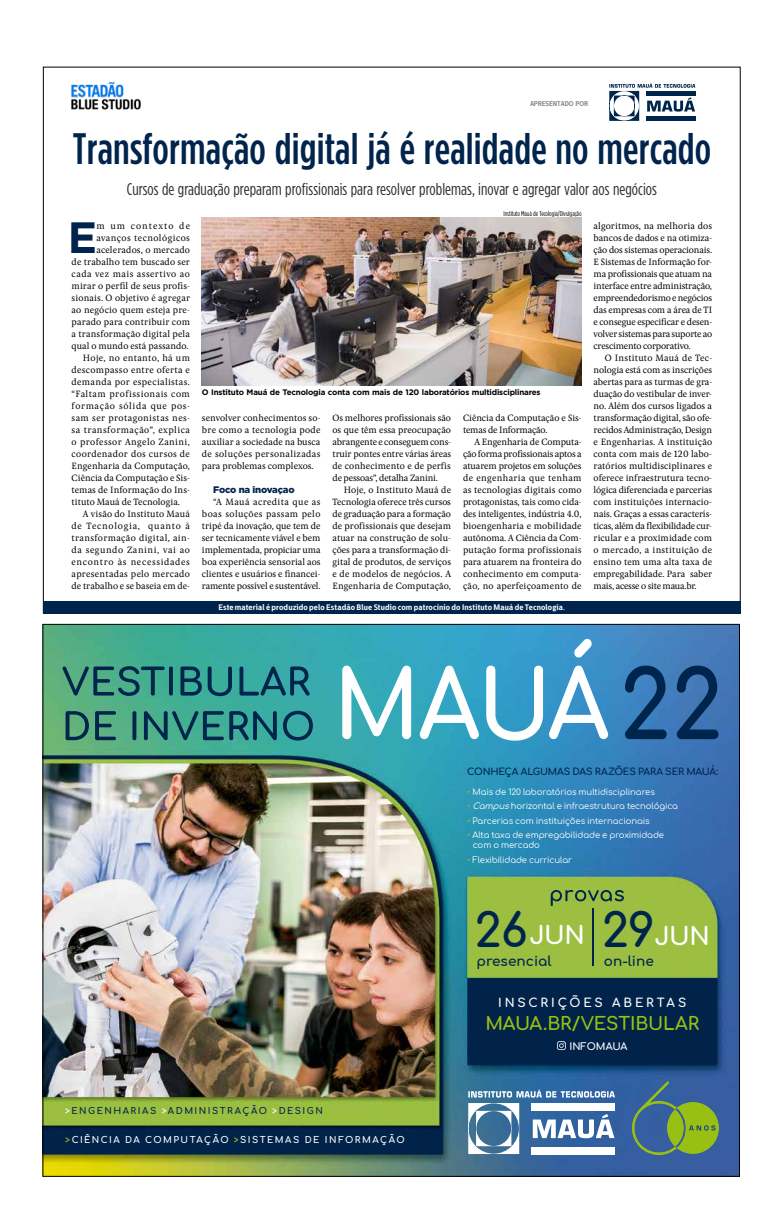
<style>
.page{position:relative;width:783px;height:1219px;background:#fff}
.page>*{position:absolute;margin:0;border:0;box-sizing:border-box;transform-origin:0 0}
.t1{font:500 44px "Gotham Condensed";letter-spacing:.005em;color:#01244d}
.t2{font:700 43.8px "Gotham";color:#01244d}
.t3{font:700 24.6px "Comfortaa";letter-spacing:-.02em;color:#fff}
.t4{font:700 18px "Comfortaa";letter-spacing:-.01em;color:#98bf13}
.t5{font:17px "Gotham Condensed";letter-spacing:.005em;color:#2d2b2b}
.t6{font:700 13.7px "Comfortaa";color:#00254d}
.t7{font:700 12px "Comfortaa";letter-spacing:.24em;color:#fff}
.t8{font:700 9.9px "Comfortaa";color:#fff}
.t9{font:9.5px/12px "Pona";letter-spacing:.015em;color:#000;text-align:justify}
.t10{font:9.5px "Pona";letter-spacing:.035em;color:#000}
.t11{font:9.5px "Pona";letter-spacing:.045em;color:#000}
.t12{font:9.5px "Pona";letter-spacing:.04em;color:#000}
.t13{font:9.5px "Pona";letter-spacing:.065em;color:#000}
.t14{font:9.5px/12px "Pona";letter-spacing:-.005em;color:#000}
.t15{font:700 9.5px "Comfortaa";letter-spacing:-.02em;color:#00254d}
.t16{font:9.5px "Pona";letter-spacing:.055em;color:#000}
.t17{font:9.5px "Pona";letter-spacing:.075em;color:#000}
.t18{font:900 9.5px "Gotham";letter-spacing:-.02em;color:#01244d}
.t19{font:9.5px "Pona";letter-spacing:.105em;color:#000}
.t20{font:700 9px "Comfortaa";letter-spacing:.165em;color:#fff}
.t21{font:700 9px "Comfortaa";letter-spacing:.165em;color:#00254d}
.t22{font:8.5px/10.2px "Comfortaa";letter-spacing:-.015em;color:#fff}
.t23{font:700 8px "Centrale Sans Cnd";letter-spacing:.01em;color:#fff;scale:1.05 1}
.t24{font:700 8px "Gotham";letter-spacing:-.02em;color:#000}
.t25{font:7px "Gotham Condensed";letter-spacing:-.005em;color:#000}
.t26{font:700 7px "Centrale Sans Cnd";letter-spacing:-.01em;color:#89878c}
.s1{color:#98bf13}
.s2{font-style:italic}
.s3{font-size:46.4px;color:#00254d}
.s4{color:#fff}
</style>
<div class="page">
<img style="left:202px;top:217px;width:380px;height:168px">
<img style="left:71px;top:81px;width:70px;height:29px">
<div style="left:43px;top:601px;width:697px;height:13px;background:#01244d"></div>
<svg style="left:609px;top:83px;width:86px;height:38px"></svg>
<img style="left:45px;top:626px;width:693px;height:549px">
<hr style="left:592px;top:908px;width:1px;height:58px;background:#00254d">
<svg style="left:551px;top:890px;width:73px;height:16px"></svg>
<svg style="left:557px;top:1041px;width:9px;height:9px"></svg>
<svg style="left:468px;top:1089px;width:147px;height:8px"></svg>
<svg style="left:533px;top:1114px;width:81px;height:24px"></svg>
<div style="left:531px;top:1147px;width:84px;height:7px;background:#fff"></div>
<div style="left:531px;top:1103px;width:84px;height:7px;background:#fff"></div>
<svg style="left:468px;top:1103px;width:51px;height:51px"></svg>
<svg style="left:631px;top:1081px;width:88px;height:74px;background:#58816d"></svg>
<svg style="left:63px;top:666px;width:110px;height:30px;background:#358476"></svg>
<svg style="left:180px;top:666px;width:22px;height:30px"></svg>
<svg style="left:208px;top:666px;width:24px;height:30px"></svg>
<svg style="left:239px;top:666px;width:71px;height:30px;background:#257f88"></svg>
<svg style="left:66px;top:711px;width:23px;height:29px"></svg>
<svg style="left:95px;top:711px;width:21px;height:29px"></svg>
<svg style="left:132px;top:711px;width:4px;height:29px"></svg>
<svg style="left:144px;top:711px;width:133px;height:29px;background:#2a7d7b"></svg>
<svg style="left:283px;top:711px;width:30px;height:30px"></svg>
<svg style="left:342px;top:666px;width:69px;height:73px"></svg>
<svg style="left:420px;top:666px;width:59px;height:73px"></svg>
<svg style="left:486px;top:666px;width:57px;height:75px"></svg>
<svg style="left:549px;top:639px;width:59px;height:100px"></svg>
<svg style="left:625px;top:666px;width:42px;height:73px;background:#235a8f"></svg>
<svg style="left:677px;top:666px;width:41px;height:73px;background:#255388"></svg>
<p class="t26" style="left:530px;top:99px;width:60px">APRESENTADO POR</p>
<h1 class="t1" style="left:73px;top:124px;width:640px">Transformação digital já é realidade no mercado</h1>
<h3 class="t5" style="left:127px;top:179px;width:532px">Cursos de graduação preparam profissionais para resolver problemas, inovar e agregar valor aos negócios</h3>
<h2 class="t2" style="left:68px;top:212px;width:31px">E</h2>
<p class="t19" style="left:96px;top:219px;width:95px">m um contexto de</p>
<p class="t12" style="left:96px;top:231px;width:95px">avanços tecnológicos</p>
<p class="t9" style="left:96px;top:244px;width:95px">acelerados, o mercado</p>
<p class="t9" style="left:72px;top:256px;width:120px">de trabalho tem buscado ser</p>
<p class="t11" style="left:72px;top:267px;width:120px">cada vez mais assertivo ao</p>
<p class="t9" style="left:72px;top:280px;width:120px">mirar o perfil de seus profis-</p>
<p class="t9" style="left:72px;top:292px;width:120px">sionais. O objetivo é agregar</p>
<p class="t9" style="left:72px;top:304px;width:120px">ao negócio quem esteja pre-</p>
<p class="t9" style="left:72px;top:316px;width:120px">parado para contribuir com</p>
<p class="t9" style="left:72px;top:328px;width:120px">a transformação digital pela</p>
<p class="t9" style="left:72px;top:340px;width:118px">qual o mundo está passando.</p>
<p class="t10" style="left:83px;top:351px;width:109px">Hoje, no entanto, há um</p>
<p class="t9" style="left:72px;top:364px;width:120px">descompasso entre oferta e</p>
<p class="t10" style="left:72px;top:375px;width:120px">demanda por especialistas.</p>
<p class="t11" style="left:72px;top:387px;width:120px">“Faltam profissionais com</p>
<p class="t13" style="left:72px;top:399px;width:120px">formação sólida que pos-</p>
<p class="t12" style="left:72px;top:411px;width:120px">sam ser protagonistas nes-</p>
<p class="t11" style="left:72px;top:423px;width:120px">sa transformação”, explica</p>
<p class="t12" style="left:72px;top:435px;width:120px">o professor Angelo Zanini,</p>
<p class="t10" style="left:72px;top:447px;width:120px">coordenador dos cursos de</p>
<p class="t9" style="left:72px;top:460px;width:120px">Engenharia da Computação,</p>
<p class="t9" style="left:72px;top:472px;width:120px">Ciência da Computação e Sis-</p>
<p class="t9" style="left:72px;top:484px;width:120px">temas de Informação do Ins-</p>
<p class="t9" style="left:72px;top:496px;width:110px">tituto Mauá de Tecnologia.</p>
<p class="t9" style="left:83px;top:508px;width:109px">A visão do Instituto Mauá</p>
<p class="t17" style="left:72px;top:519px;width:120px">de Tecnologia, quanto à</p>
<p class="t10" style="left:72px;top:531px;width:120px">transformação digital, ain-</p>
<p class="t16" style="left:72px;top:543px;width:120px">da segundo Zanini, vai ao</p>
<p class="t13" style="left:72px;top:555px;width:120px">encontro às necessidades</p>
<p class="t9" style="left:72px;top:568px;width:120px">apresentadas pelo mercado</p>
<p class="t9" style="left:72px;top:580px;width:120px">de trabalho e se baseia em de-</p>
<p class="t25" style="left:503px;top:210px;width:80px">Instituto Mauá de Tecologia/Divulgação</p>
<p class="t24" style="left:202px;top:388px;width:340px">O Instituto Mauá de Tecnologia conta com mais de 120 laboratórios multidisciplinares</p>
<p class="t9" style="left:202px;top:412px;width:120px">senvolver conhecimentos so&shy;bre como a tecnologia pode auxiliar a sociedade na busca de soluções personalizadas para problemas complexos.</p>
<p class="t18" style="left:213px;top:483px;width:83px">Foco na inovaçao</p>
<p class="t9" style="left:202px;top:496px;width:120px;text-indent:11px">“A Mauá acredita que as boas soluções passam pelo tripé da inovação, que tem de ser tecnicamente viável e bem implementada, propiciar uma boa experiência sensorial aos clientes e usuários e financei&shy;ramente possível e sustentável.</p>
<p class="t9" style="left:332px;top:412px;width:120px">Os melhores profissionais são os que têm essa preocupação abrangente e conseguem cons&shy;truir pontes entre várias áreas de conhecimento e de perfis de pessoas”, detalha Zanini.</p>
<p class="t9" style="left:332px;top:484px;width:120px;text-indent:11px">Hoje, o Instituto Mauá de Tecnologia oferece três cursos de graduação para a formação de profissionais que desejam atuar na construção de solu&shy;ções para a transformação di&shy;gital de produtos, de serviços e de modelos de negócios. A Engenharia de Computação,</p>
<p class="t14" style="left:463px;top:412px;width:120px">Ciência da Computação e Sis&shy;temas de Informação.</p>
<p class="t9" style="left:463px;top:436px;width:120px;text-indent:11px">A Engenharia de Computa&shy;ção forma profissionais aptos a atuarem projetos em soluções de engenharia que tenham as tecnologias digitais como protagonistas, tais como cida&shy;des inteligentes, indústria 4.0, bioengenharia e mobilidade autônoma. A Ciência da Com&shy;putação forma profissionais para atuarem na fronteira do conhecimento em computa&shy;ção, no aperfeiçoamento de</p>
<p class="t23" style="left:218px;top:603px;width:332px">Este material é produzido pelo Estadão Blue Studio com patrocínio do Instituto Mauá de Tecnologia.</p>
<p class="t9" style="left:594px;top:220px;width:120px">algoritmos, na melhoria dos bancos de dados e na otimiza&shy;ção dos sistemas operacionais.<br>E Sistemas de Informação for&shy;ma profissionais que atuam na interface entre administração, empreendedorismo e negócios das empresas com a área de TI e consegue especificar e desen&shy;volver sistemas para suporte ao crescimento corporativo.</p>
<p class="t9" style="left:594px;top:352px;width:120px;text-indent:11px">O Instituto Mauá de Tec&shy;nologia está com as inscrições abertas para as turmas de gra&shy;duação do vestibular de inver&shy;no. Além dos cursos ligados a transformação digital, são ofe&shy;recidos Administração, Design e Engenharias. A instituição conta com mais de 120 labo&shy;ratórios multidisciplinares e oferece infraestrutura tecno&shy;lógica diferenciada e parcerias com instituições internacio&shy;nais. Graças a essas caracterís&shy;ticas, além da flexibilidade cur&shy;ricular e a proximidade com o mercado, a instituição de ensino tem uma alta taxa de empregabilidade. Para saber mais, acesse o site maua.br.</p>
<p class="t15" style="left:467px;top:762px;width:253px">CONHEÇA ALGUMAS DAS RAZÕES PARA SER MAUÁ:</p>
<p class="t22" style="left:467px;top:785px;width:189px"><span class="s1">•</span> Mais de 120 laboratórios multidisciplinares</p>
<p class="t22" style="left:467px;top:800px;width:212px"><span class="s1">•</span> <span class="s2">Campus</span>horizontal e infraestrutura tecnológica</p>
<p class="t22" style="left:467px;top:814px;width:184px"><span class="s1">•</span> Parcerias com instituições internacionais</p>
<p class="t22" style="left:473px;top:829px;width:193px;text-indent:-6px"><span class="s1">•</span> Alta taxa de empregabilidade e proximidade com o mercado</p>
<p class="t22" style="left:467px;top:853px;width:106px"><span class="s1">•</span> Flexibilidade curricular</p>
<h3 class="t3" style="left:474px;top:913px;width:237px"><span class="s3">26</span>JUN <span class="s3">29</span>JUN</h3>
<h3 class="t6" style="left:604px;top:948px;width:51px">on-line</h3>
<p class="t7" style="left:498px;top:991px;width:190px">INSCRIÇÕES ABERTAS</p>
<h3 class="t4" style="left:485px;top:1007px;width:215px">MAUA.BR/VESTIBULAR</h3>
<p class="t8" style="left:569px;top:1037px;width:60px">INFOMAUA</p>
<h3 class="t6" style="left:476px;top:948px;width:77px">presencial</h3>
<p class="t21" style="left:65px;top:1103px;width:259px"><span class="s4">&gt;</span>ENGENHARIAS <span class="s4">&gt;</span>ADMINISTRAÇÃO <span class="s4">&gt;</span>DESIGN</p>
<p class="t20" style="left:65px;top:1132px;width:341px"><span class="s1">&gt;</span>CIÊNCIA DA COMPUTAÇÃO <span class="s1">&gt;</span>SISTEMAS DE INFORMAÇÃO</p>
</div>
